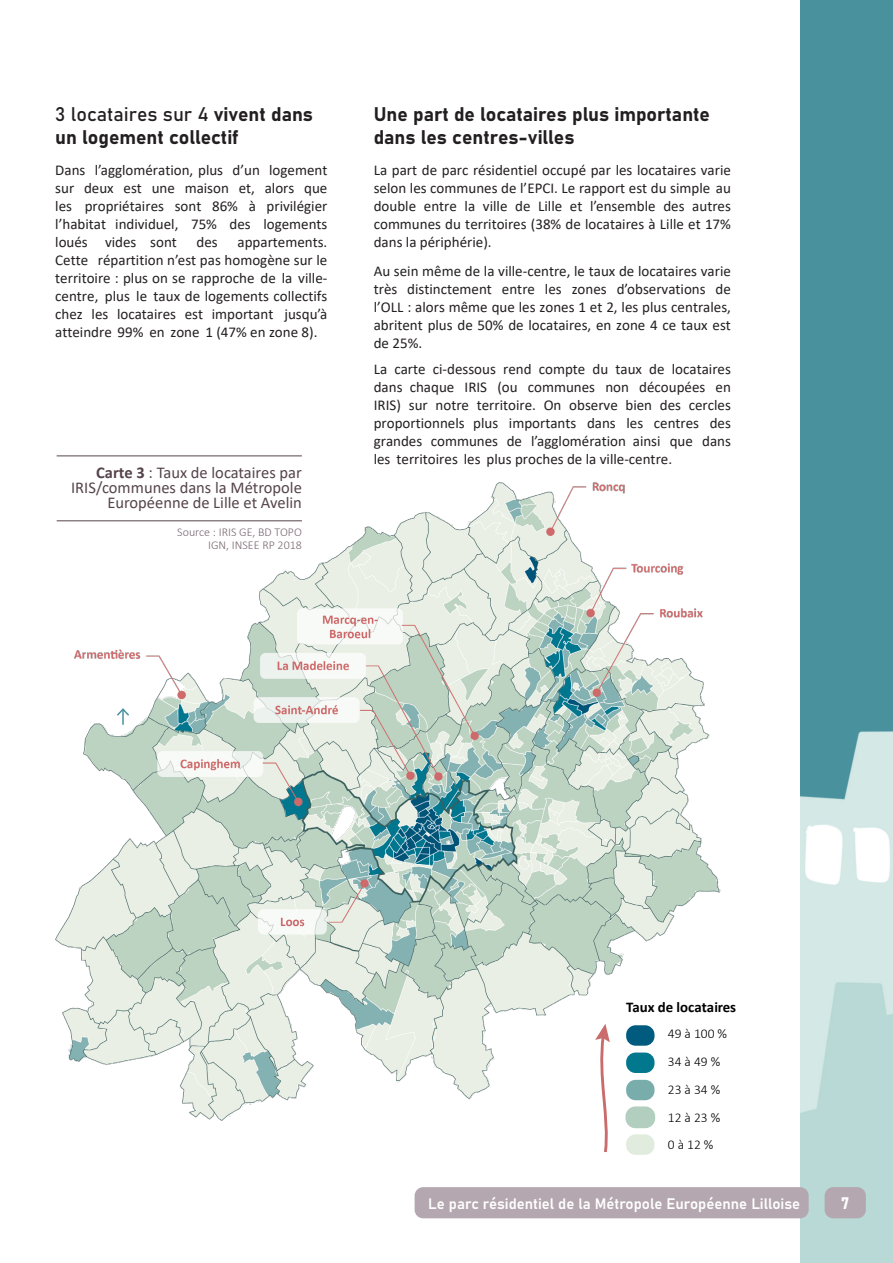
<style>
.page{position:relative;width:893px;height:1263px;background:#fff}
.page>*{position:absolute;margin:0;border:0;box-sizing:border-box;transform-origin:0 0}
.t1{font:19.5px/23.4px "Bahnschrift";color:#231f20}
.Titre_figures{font:16.5px/15px "Calibri";color:#55444c;text-align:right}
.t2{font:16.5px "Bahnschrift";color:#fff}
.t3{font:15px/18px "Calibri";color:#231f20;text-align:justify}
.t4{font:15px "Bahnschrift";color:#fff}
.t5{font:700 14.85px "Calibri";color:#000001}
.t6{font:300 13.5px "Calibri";color:#000001}
.Sources{font:300 12px/13.5px "Calibri";color:#776670;text-align:right}
.s1{font-weight:700}
</style>
<div class="page">
<div style="left:800px;top:0;width:93px;height:1263px;background:#49919d"></div>
<img style="left:800px;top:731px;width:93px;height:532px">
<div style="left:415px;top:1187px;width:394px;height:31px;background:#b5a7b0;border-radius:9px"></div>
<div style="left:825px;top:1187px;width:41px;height:31px;background:#b5a7b0;border-radius:9px"></div>
<img style="left:55px;top:482px;width:666px;height:638px">
<div style="left:626px;top:1134px;width:28px;height:21px;background:#e1ecde;border-radius:9px"></div>
<div style="left:626px;top:1025px;width:28px;height:21px;background:#005b7f;border-radius:9px"></div>
<div style="left:626px;top:1052px;width:28px;height:21px;background:#01788e;border-radius:9px"></div>
<div style="left:626px;top:1080px;width:28px;height:20px;background:#78adac;border-radius:9px"></div>
<div style="left:626px;top:1107px;width:28px;height:20px;background:#b1cebe;border-radius:9px"></div>
<div style="left:625px;top:1106px;width:30px;height:22px;border:1px solid #b1cebe;border-radius:9px"></div>
<svg style="left:595px;top:1024px;width:15px;height:129px"></svg>
<svg style="left:115px;top:707px;width:16px;height:18px"></svg>
<hr style="left:57px;top:455px;width:245px;height:1px;background:#55444c">
<hr style="left:57px;top:520px;width:245px;height:1px;background:#55444c">
<p class="t1" style="left:55px;top:101px;width:259px">3 locataires sur 4 vivent dans un logement collectif</p>
<p class="t3" style="left:55px;top:161px;width:274px">Dans l’agglomération, plus d’un logement sur deux est une maison et, alors que les propriétaires sont 86% à privilégier l’habitat individuel, 75% des logements loués vides sont</p>
<p class="t3" style="left:197px;top:233px;width:23px">des</p>
<p class="t3" style="left:55px;top:233px;width:274px;text-indent:182px">appartements.<br>Cette répartition n’est pas homogène sur le territoire : plus on se rapproche de la ville&shy;centre, plus le taux de logements collectifs chez les locataires est important jusqu’à atteindre 99% en zone 1 (47% en zone 8).</p>
<p class="Titre_figures" style="left:71px;top:465px;width:232px"><span class="s1">Carte 3</span> : Taux de locataires par<br>IRIS/communes dans la Métropole<br>Européenne de Lille et Avelin</p>
<p class="Sources" style="left:177px;top:525px;width:126px">Source : IRIS GE, BD TOPO<br>IGN, INSEE RP 2018</p>
<p class="t1" style="left:374px;top:101px;width:338px">Une part de locataires plus importante dans les centres-villes</p>
<p class="t3" style="left:374px;top:161px;width:359px">La part de parc résidentiel occupé par les locataires varie selon les communes de l’EPCI. Le rapport est du simple au double entre la ville de Lille et l’ensemble des autres communes du territoires (38% de locataires à Lille et 17% dans la périphérie).</p>
<p class="t3" style="left:374px;top:261px;width:359px">Au sein même de la ville-centre, le taux de locataires varie très distinctement entre les zones d’observations de l’OLL : alors même que les zones 1 et 2, les plus centrales, abritent plus de 50% de locataires, en zone 4 ce taux est de 25%.</p>
<p class="t3" style="left:374px;top:360px;width:359px">La carte ci-dessous rend compte du taux de locataires dans chaque IRIS (ou communes non découpées en IRIS) sur notre territoire. On observe bien des cercles proportionnels plus importants dans les centres des grandes communes de l’agglomération ainsi que dans les territoires les plus proches de la ville-centre.</p>
<p class="t5" style="left:626px;top:997px;width:111px">Taux de locataires</p>
<p class="t6" style="left:668px;top:1025px;width:61px">49 à 100 %</p>
<p class="t6" style="left:668px;top:1053px;width:54px">34 à 49 %</p>
<p class="t6" style="left:668px;top:1081px;width:54px">23 à 34 %</p>
<p class="t6" style="left:668px;top:1109px;width:54px">12 à 23 %</p>
<p class="t6" style="left:668px;top:1136px;width:47px">0 à 12 %</p>
<p class="t4" style="left:428px;top:1192px;width:373px">Le parc résidentiel de la Métropole Européenne Lilloise</p>
<p class="t2" style="left:841px;top:1191px;width:10px">7</p>
</div>
